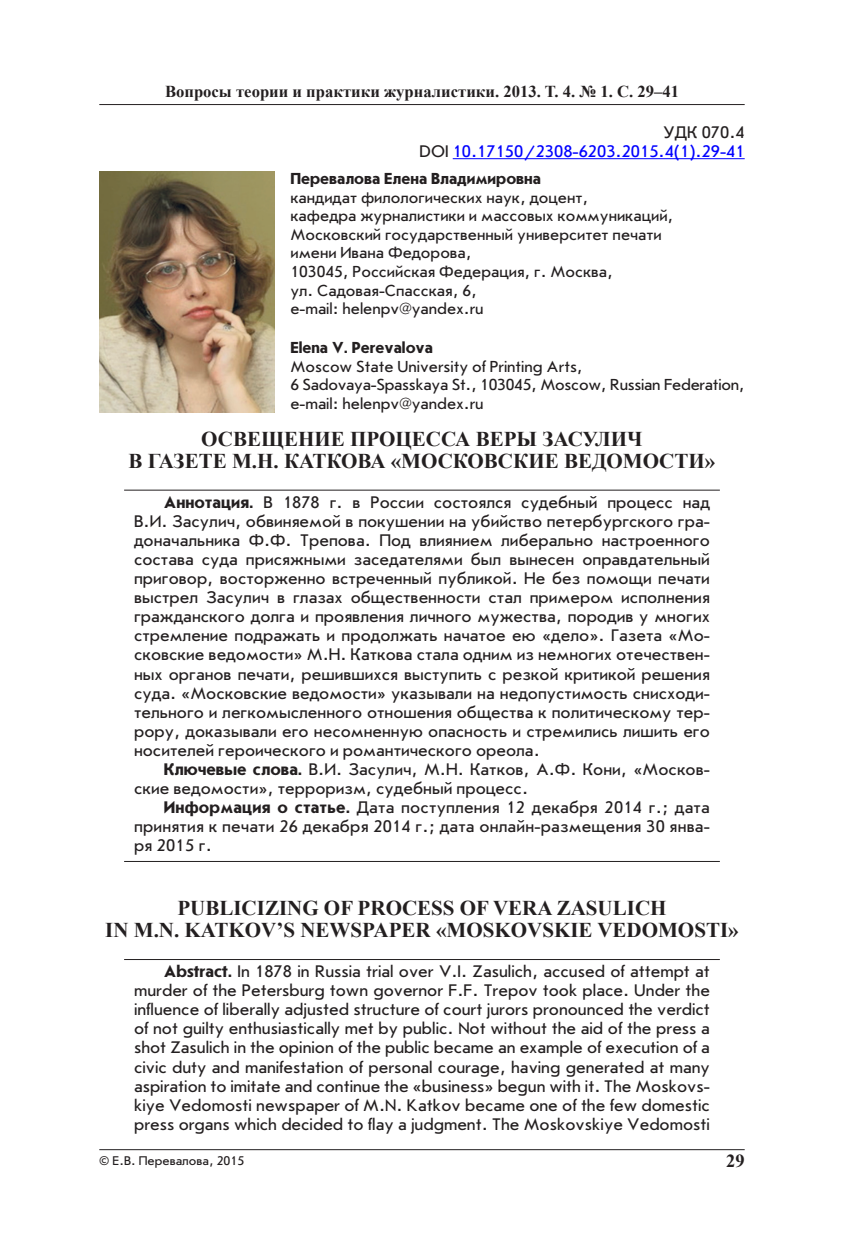
<style>
.page{position:relative;width:844px;height:1241px;background:#fff}
.page>*{position:absolute;margin:0;border:0;box-sizing:border-box;transform-origin:0 0}
.t1{font:700 21px/22.4px "Times New Roman";color:#231f20;text-align:center}
.t2{font:700 18.38px "Times New Roman";color:#231f20}
.t3{font:17.5px/19.1px "Journal Sans C";color:#231f20;text-align:justify}
.t4{font:17.5px/19.2px "Journal Sans C";color:#00f;text-align:right}
.t5{font:16.62px/18.6px "Journal Sans C";color:#231f20}
.t6{font:700 16.62px "Times New Roman";color:#231f20}
.t7{font:700 16.62px "Journal Sans C";color:#231f20}
.t8{font:13.12px "Journal Sans C";color:#231f20}
.s1{color:#231f20}
.s2{font-weight:700}
</style>
<div class="page">
<hr style="left:99px;top:1149px;width:645px;height:1px;background:#231f20">
<hr style="left:99px;top:104px;width:645px;height:1px;background:#231f20">
<hr style="left:452px;top:158px;width:292px;height:1px;background:#00f">
<img style="left:99px;top:171px;width:175px;height:241px">
<hr style="left:124px;top:490px;width:595px;height:1px;background:#231f20">
<hr style="left:124px;top:861px;width:595px;height:1px;background:#231f20">
<hr style="left:124px;top:959px;width:595px;height:1px;background:#231f20">
<p class="t6" style="left:165px;top:80px;width:515px">Вопросы теории и практики журналистики. 2013. T. 4. № 1. С. 29–41</p>
<p class="t4" style="left:419px;top:123px;width:326px"><span class="s1">УДК 070.4<br>DOI</span> 10.17150/2308-6203.2015.4(1).29-41</p>
<p class="t7" style="left:290px;top:170px;width:252px">Перевалова Елена Владимировна</p>
<p class="t5" style="left:290px;top:188px;width:384px">кандидат филологических наук, доцент,<br>кафедра журналистики и массовых коммуникаций, Московский государственный университет печати имени Ивана Федорова,<br>103045, Российская Федерация, г. Москва,<br>ул. Садовая-Спасская, 6,<br>e-mail: helenpv@yandex.ru</p>
<p class="t7" style="left:290px;top:339px;width:144px">Elena V. Perevalova</p>
<p class="t5" style="left:290px;top:357px;width:455px">Moscow State University of Printing Arts,<br>6 Sadovaya-Spasskaya St., 103045, Moscow, Russian Federation, e-mail: helenpv@yandex.ru</p>
<p class="t1" style="left:129px;top:427px;width:588px">ОСВЕЩЕНИЕ ПРОЦЕССА ВЕРЫ ЗАСУЛИЧ<br>В ГАЗЕТЕ М.Н. КАТКОВА «МОСКОВСКИЕ ВЕДОМОСТИ»</p>
<p class="t3" style="left:134px;top:493px;width:577px;text-indent:30px"><span class="s2">Аннотация.</span> В 1878 г. в России состоялся судебный процесс над В.И. Засулич, обвиняемой в покушении на убийство петербургского гра&shy;доначальника Ф.Ф. Трепова. Под влиянием либерально настроенного состава суда присяжными заседателями был вынесен оправдательный приговор, восторженно встреченный публикой. Не без помощи печати выстрел Засулич в глазах общественности стал примером исполнения гражданского долга и проявления личного мужества, породив у многих стремление подражать и продолжать начатое ею «дело». Газета «Мо&shy;сковские ведомости» М.Н. Каткова стала одним из немногих отечествен&shy;ных органов печати, решившихся выступить с резкой критикой решения суда. «Московские ведомости» указывали на недопустимость снисходи&shy;тельного и легкомысленного отношения общества к политическому тер&shy;рору, доказывали его несомненную опасность и стремились лишить его носителей героического и романтического ореола.</p>
<p class="t3" style="left:134px;top:760px;width:577px;text-indent:30px"><span class="s2">Ключевые слова.</span> В.И. Засулич, М.Н. Катков, А.Ф. Кони, «Москов&shy;ские ведомости», терроризм, судебный процесс.</p>
<p class="t3" style="left:134px;top:798px;width:577px;text-indent:30px"><span class="s2">Информация о статье.</span> Дата поступления 12 декабря 2014 г.; дата принятия к печати 26 декабря 2014 г.; дата онлайн-размещения 30 янва&shy;ря 2015 г.</p>
<p class="t1" style="left:105px;top:896px;width:634px">PUBLICIZING OF PROCESS OF VERA ZASULICH<br>IN M.N. KATKOV’S NEWSPAPER «MOSKOVSKIE VEDOMOSTI»</p>
<p class="t3" style="left:134px;top:962px;width:577px;text-indent:30px"><span class="s2">Abstract.</span> In 1878 in Russia trial over V.I. Zasulich, accused of attempt at murder of the Petersburg town governor F.F. Trepov took place. Under the influence of liberally adjusted structure of court jurors pronounced the verdict of not guilty enthusiastically met by public. Not without the aid of the press a shot Zasulich in the opinion of the public became an example of execution of a civic duty and manifestation of personal courage, having generated at many aspiration to imitate and continue the «business» begun with it. The Moskovs&shy;kiye Vedomosti newspaper of M.N. Katkov became one of the few domestic press organs which decided to flay a judgment. The Moskovskiye Vedomosti</p>
<p class="t8" style="left:99px;top:1153px;width:146px">© Е.В. Перевалова, 2015</p>
<p class="t2" style="left:726px;top:1147px;width:20px">29</p>
</div>
